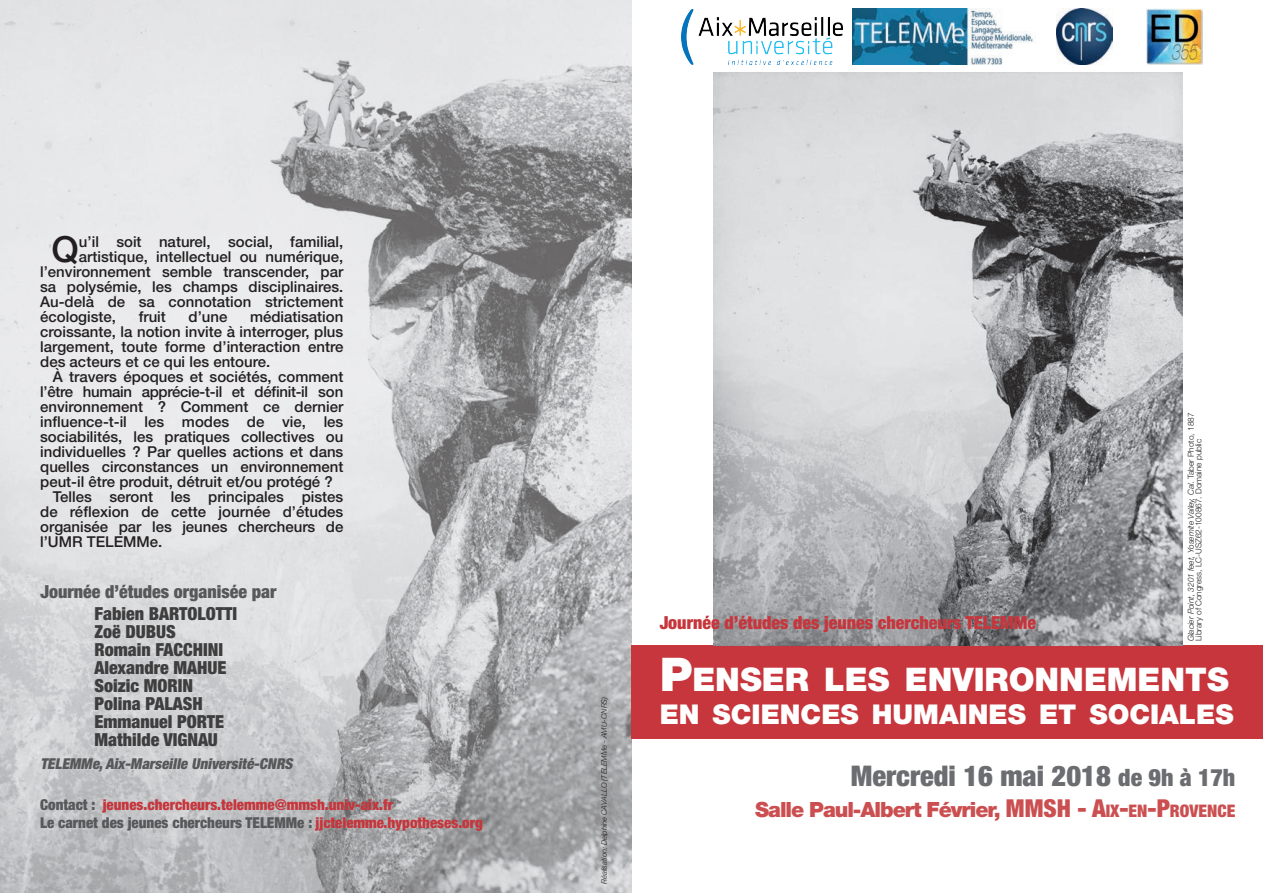
<style>
.page{position:relative;width:1263px;height:893px;background:#fff}
.page>*{position:absolute;margin:0;border:0;box-sizing:border-box;transform-origin:0 0}
.t1{font:500 36px "Helvetica Neue LT Std";color:#231f20}
.t2{font:900 32.55px "Helvetica Neue LT Std";color:#fff}
.t3{font:900 condensed 28.5px "Helvetica Neue LT Std";color:#6c6d70}
.t4{font:900 27.3px "Helvetica Neue LT Std";color:#fff}
.t5{font:900 21px "Helvetica Neue LT Std";letter-spacing:-.05em;color:#cb4f50}
.t6{font:900 condensed 18px/18px "Helvetica Neue LT Std";color:#3e3e3f}
.t7{font:900 condensed 18px "Helvetica Neue LT Std";color:#c6363c}
.t8{font:900 condensed 18px "Helvetica Neue LT Std";color:#57585a}
.t9{font:500 15px/15px "Helvetica Neue LT Std";color:#231f20;text-align:justify}
.t10{font:900 condensed 15px/18px "Helvetica Neue LT Std";color:#c6363c}
.t11{font:500 15px "Helvetica Neue LT Std";letter-spacing:-.02em;color:#231f20}
.t12{font:italic 900 condensed 15px "Helvetica Neue LT Std";color:#57585a}
.t13{font:300 8.25px/7.5px "Helvetica Neue LT Std";color:#231f20}
.t14{font:italic 300 7.5px "Helvetica Neue LT Std";color:#231f20}
.s1{color:#57585a}
.s2{font-style:italic}
.s3{font-size:46.5px}
.s4{font-size:24px}
.s5{font-stretch:condensed;font-size:24.75px}
.s6{font-stretch:condensed;font-size:17.4px}
</style>
<div class="page">
<img style="left:0;top:0;width:631px;height:893px">
<div style="left:631px;top:645px;width:632px;height:94px;background:#c6363c"></div>
<img style="left:713px;top:72px;width:469px;height:573px">
<img style="left:681px;top:9px;width:161px;height:55px">
<img style="left:1056px;top:9px;width:56px;height:56px">
<img style="left:852px;top:9px;width:184px;height:56px">
<img style="left:1147px;top:9px;width:55px;height:56px">
<h1 class="t1" style="left:52px;top:228px;width:29px">Q</h1>
<p class="t9" style="left:79px;top:234px;width:266px">u’il soit naturel, social, familial,</p>
<p class="t9" style="left:79px;top:249px;width:266px">artistique, intellectuel ou numérique,</p>
<p class="t9" style="left:40px;top:264px;width:305px">l’environnement semble transcender, par</p>
<p class="t9" style="left:40px;top:279px;width:305px">sa polysémie, les champs disciplinaires.</p>
<p class="t9" style="left:40px;top:294px;width:305px">Au-delà de sa connotation strictement</p>
<p class="t9" style="left:40px;top:309px;width:77px">écologiste,</p>
<p class="t9" style="left:139px;top:309px;width:29px">fruit</p>
<p class="t9" style="left:189px;top:309px;width:40px">d’une</p>
<p class="t9" style="left:40px;top:309px;width:305px;text-indent:210px">médiatisation croissante, la notion invite à interroger, plus largement, toute forme d’interaction entre des acteurs et ce qui les entoure.</p>
<p class="t9" style="left:53px;top:369px;width:292px">À travers époques et sociétés, comment</p>
<p class="t11" style="left:40px;top:383px;width:305px">l’être humain apprécie-t-il et définit-il son</p>
<p class="t9" style="left:40px;top:399px;width:305px">environnement ? Comment ce dernier</p>
<p class="t9" style="left:40px;top:414px;width:305px">influence-t-il les modes de vie, les</p>
<p class="t9" style="left:40px;top:429px;width:305px">sociabilités, les pratiques collectives ou</p>
<p class="t9" style="left:40px;top:444px;width:305px">individuelles ? Par quelles actions et dans</p>
<p class="t9" style="left:40px;top:459px;width:305px">quelles circonstances un environnement</p>
<p class="t9" style="left:40px;top:474px;width:294px">peut-il être produit, détruit et/ou protégé ?</p>
<p class="t9" style="left:53px;top:489px;width:292px">Telles seront les principales pistes</p>
<p class="t9" style="left:40px;top:504px;width:305px">de réflexion de cette journée d’études</p>
<p class="t9" style="left:40px;top:519px;width:305px">organisée par les jeunes chercheurs de</p>
<p class="t9" style="left:40px;top:534px;width:124px">l’UMR TELEMMe.</p>
<p class="t8" style="left:40px;top:580px;width:238px">Journée d’études organisée par</p>
<p class="t6" style="left:94px;top:604px;width:144px">Fabien BARTOLOTTI<br>Zoë DUBUS<br>Romain FACCHINI<br>Alexandre MAHUE<br>Soizic MORIN<br>Polina PALASH<br>Emmanuel PORTE<br>Mathilde VIGNAU</p>
<p class="t12" style="left:40px;top:754px;width:257px">TELEMMe,Aix-Marseille Université-CNRS</p>
<p class="t10" style="left:40px;top:795px;width:444px"><span class="s1">Contact :</span> jeunes.chercheurs.telemme@mmsh.univ-aix.fr<br><span class="s1">Le carnet des jeunes chercheurs TELEMMe :</span> jjctelemme.hypotheses.org</p>
<p class="t14" style="left:600px;top:884px;width:189px;rotate:-90deg">Réalisation: Delphine CAVALLO (TELEMMe - AMU-CNRS)</p>
<p class="t7" style="left:660px;top:612px;width:378px">Journée d’études des jeunes chercheurs TELEMMe</p>
<p class="t13" style="left:1187px;top:641px;width:230px;rotate:-90deg"><span class="s2">Glacier Point, 3201 feet, Yosemite Valley, Cal.</span> Taber Photo, 1887<br>Library of Congress, LC-USZ62-100867. Domaine public</p>
<h2 class="t2" style="left:660px;top:660px;width:571px"><span class="s3">P</span>ENSER LES ENVIRONNEMENTS</h2>
<h3 class="t4" style="left:660px;top:698px;width:575px">EN SCIENCES HUMAINES ET SOCIALES</h3>
<h3 class="t3" style="left:851px;top:758px;width:386px">Mercredi 16 mai 2018 <span class="s4">de 9h à 17h</span></h3>
<h3 class="t5" style="left:755px;top:797px;width:482px">Salle Paul-Albert Février, <span class="s5">MMSH - A</span><span class="s6">IX</span><span class="s5">-</span><span class="s6">EN</span><span class="s5">-P</span><span class="s6">ROVENCE</span></h3>
</div>
